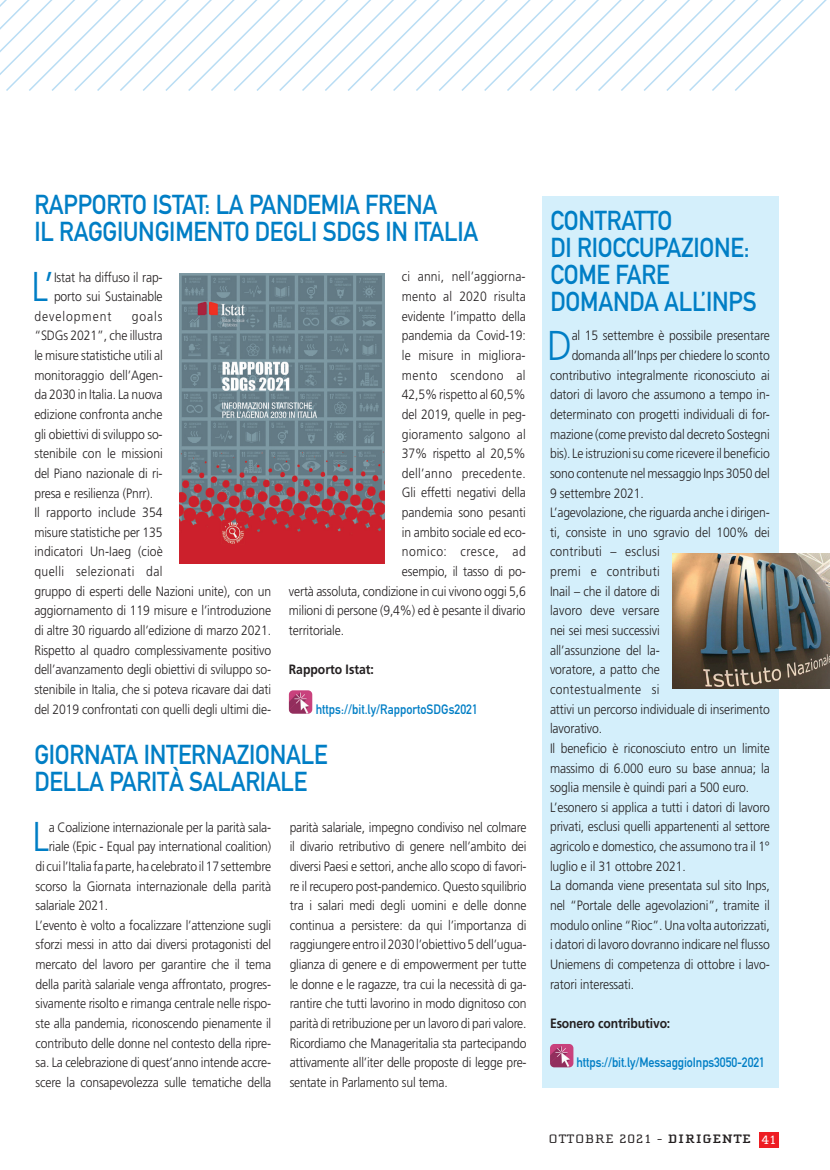
<style>
.page{position:relative;width:830px;height:1170px;background:#fff}
.page>*{position:absolute;margin:0;border:0;box-sizing:border-box;transform-origin:0 0}
.t1{font:300 41.7px "Frutiger";color:#007ec5;scale:.9 1}
.t2{font:27px/27px "DIN Mittelschrift";letter-spacing:-.01em;color:#007ec5;scale:.9 1}
.t3{font:300 13.5px/19.6px "Frutiger";letter-spacing:-.01em;color:#231f20;scale:.9 1}
.t4{font:13.5px "DIN Mittelschrift";letter-spacing:-.01em;color:#007ec5;scale:.9 1}
.t5{font:300 13.5px "Frutiger";letter-spacing:.015em;color:#231f20;scale:.9 1}
.t6{font:300 13.5px "Frutiger";letter-spacing:.025em;color:#231f20;scale:.9 1}
.t7{font:700 13.5px "Frutiger";letter-spacing:-.01em;color:#231f20;scale:.9 1}
.t8{font:300 13.5px "Frutiger";letter-spacing:.01em;color:#231f20;scale:.9 1}
.t9{font:300 13.5px "Frutiger";letter-spacing:.02em;color:#231f20;scale:.9 1}
.t10{font:300 13.5px "Frutiger";letter-spacing:.03em;color:#231f20;scale:.9 1}
.t11{font:300 13.5px "Frutiger";letter-spacing:.045em;color:#231f20;scale:.9 1}
.t12{font:300 13.5px "Frutiger";letter-spacing:.04em;color:#231f20;scale:.9 1}
.t13{font:300 13.5px "Frutiger";letter-spacing:.08em;color:#231f20;scale:.9 1}
.t14{font:12.6px "Cholla Slab";letter-spacing:.05em;color:#231f20;scale:1.2 1}
.s1{font-weight:700}
.s2{color:#fff}
</style>
<div class="page">
<div style="left:758px;top:1131px;width:20px;height:16px;background:#ee1d23"></div>
<svg style="left:0;top:0;width:827px;height:91px"></svg>
<div style="left:541px;top:197px;width:237px;height:890px;background:#d4effb"></div>
<img style="left:289px;top:690px;width:23px;height:23px">
<img style="left:550px;top:1044px;width:23px;height:23px">
<img style="left:180px;top:273px;width:204px;height:290px">
<img style="left:672px;top:553px;width:157px;height:135px">
<h2 class="t2" style="left:34px;top:191px;width:494px">RAPPORTO ISTAT: LA PANDEMIA FRENA<br>IL RAGGIUNGIMENTO DEGLI SDGS IN ITALIA</h2>
<h1 class="t1" style="left:31px;top:263px;width:27px">L’</h1>
<p class="t3" style="left:54px;top:267px;width:122px">Istat ha diffuso il rap-</p>
<p class="t3" style="left:54px;top:286px;width:122px">porto sui Sustainable</p>
<p class="t13" style="left:34px;top:308px;width:87px">development</p>
<p class="t3" style="left:34px;top:306px;width:264px;text-indent:97px">goals<br>“SDGs 2021”, che illustra<br>le misure statistiche utili al<br>monitoraggio dell’Agen-<br>da 2030 in Italia. La nuova<br>edizione confronta anche<br>gli obiettivi di sviluppo so-<br>stenibile con le missioni<br>del Piano nazionale di ri-<br>presa e resilienza (Pnrr).<br>Il rapporto include 354<br>misure statistiche per 135<br>indicatori Un-Iaeg (cioè<br>quelli selezionati dal<br>gruppo di esperti delle Nazioni unite), con un aggiornamento di 119 misure e l’introduzione di altre 30 riguardo all’edizione di marzo 2021.<br>Rispetto al quadro complessivamente positivo dell’avanzamento degli obiettivi di sviluppo so&shy;stenibile in Italia, che si poteva ricavare dai dati del 2019 confrontati con quelli degli ultimi die-</p>
<p class="t5" style="left:401px;top:269px;width:139px">ci anni, nell’aggiorna-</p>
<p class="t8" style="left:401px;top:289px;width:139px">mento al 2020 risulta</p>
<p class="t3" style="left:401px;top:306px;width:139px">evidente l’impatto della</p>
<p class="t3" style="left:401px;top:326px;width:139px">pandemia da Covid-19:</p>
<p class="t5" style="left:401px;top:347px;width:139px">le misure in migliora-</p>
<p class="t12" style="left:401px;top:367px;width:139px">mento scendono al</p>
<p class="t3" style="left:401px;top:385px;width:139px">42,5% rispetto al 60,5%</p>
<p class="t3" style="left:401px;top:404px;width:139px">del 2019, quelle in peg-</p>
<p class="t3" style="left:401px;top:424px;width:139px">gioramento salgono al</p>
<p class="t3" style="left:401px;top:443px;width:139px">37% rispetto al 20,5%</p>
<p class="t6" style="left:401px;top:465px;width:139px">dell’anno precedente.</p>
<p class="t3" style="left:401px;top:483px;width:139px">Gli effetti negativi della</p>
<p class="t3" style="left:401px;top:502px;width:139px">pandemia sono pesanti</p>
<p class="t3" style="left:401px;top:522px;width:139px">in ambito sociale ed eco-</p>
<p class="t11" style="left:401px;top:544px;width:139px">nomico: cresce, ad</p>
<p class="t3" style="left:401px;top:561px;width:139px">esempio, il tasso di po-</p>
<p class="t3" style="left:289px;top:581px;width:264px">vertà assoluta, condizione in cui vivono oggi 5,6</p>
<p class="t3" style="left:289px;top:600px;width:264px">milioni di persone (9,4%) ed è pesante il divario</p>
<p class="t3" style="left:289px;top:620px;width:63px">territoriale.</p>
<p class="t7" style="left:289px;top:661px;width:96px">Rapporto Istat:</p>
<p class="t4" style="left:315px;top:701px;width:182px">https://bit.ly/RapportoSDGs2021</p>
<h2 class="t2" style="left:34px;top:741px;width:327px">GIORNATA INTERNAZIONALE<br>DELLA PARITÀ SALARIALE</h2>
<h1 class="t1" style="left:33px;top:813px;width:20px">L</h1>
<p class="t3" style="left:49px;top:817px;width:248px">a Coalizione internazionale per la parità sala-</p>
<p class="t3" style="left:289px;top:817px;width:264px;text-align:justify">parità salariale, impegno condiviso nel colmare il divario retributivo di genere nell’ambito dei diversi Paesi e settori, anche allo scopo di favori&shy;re il recupero post-pandemico. Questo squilibrio tra i salari medi degli uomini e delle donne continua a persistere: da qui l’importanza di raggiungere entro il 2030 l’obiettivo 5 dell’ugua&shy;glianza di genere e di empowerment per tutte le donne e le ragazze, tra cui la necessità di ga&shy;rantire che tutti lavorino in modo dignitoso con parità di retribuzione per un lavoro di pari valore.<br>Ricordiamo che Manageritalia sta partecipando attivamente all’iter delle proposte di legge pre&shy;sentate in Parlamento sul tema.</p>
<p class="t3" style="left:49px;top:836px;width:248px">riale (Epic - Equal pay international coalition)</p>
<p class="t3" style="left:36px;top:856px;width:263px">di cui l’Italia fa parte, ha celebrato il 17 settembre</p>
<p class="t3" style="left:36px;top:875px;width:263px">scorso la Giornata internazionale della parità</p>
<p class="t3" style="left:36px;top:895px;width:82px">salariale 2021.</p>
<p class="t3" style="left:36px;top:915px;width:263px">L’evento è volto a focalizzare l’attenzione sugli</p>
<p class="t3" style="left:36px;top:934px;width:263px">sforzi messi in atto dai diversi protagonisti del</p>
<p class="t3" style="left:36px;top:954px;width:263px">mercato del lavoro per garantire che il tema</p>
<p class="t3" style="left:36px;top:974px;width:263px">della parità salariale venga affrontato, progres-</p>
<p class="t3" style="left:36px;top:993px;width:263px">sivamente risolto e rimanga centrale nelle rispo-</p>
<p class="t3" style="left:36px;top:1013px;width:263px">ste alla pandemia, riconoscendo pienamente il</p>
<p class="t3" style="left:36px;top:1033px;width:263px">contributo delle donne nel contesto della ripre-</p>
<p class="t3" style="left:36px;top:1052px;width:263px">sa. La celebrazione di quest’anno intende accre-</p>
<p class="t3" style="left:36px;top:1072px;width:263px">scere la consapevolezza sulle tematiche della</p>
<h2 class="t2" style="left:550px;top:207px;width:230px">CONTRATTO<br>DI RIOCCUPAZIONE:<br>COME FARE<br>DOMANDA ALL’INPS</h2>
<h1 class="t1" style="left:546px;top:322px;width:29px">D</h1>
<p class="t3" style="left:571px;top:326px;width:222px">al 15 settembre è possibile presentare</p>
<p class="t3" style="left:571px;top:345px;width:221px">domanda all’Inps per chiedere lo sconto</p>
<p class="t3" style="left:549px;top:365px;width:246px">contributivo integralmente riconosciuto ai</p>
<p class="t3" style="left:549px;top:385px;width:246px">datori di lavoro che assumono a tempo in-</p>
<p class="t3" style="left:549px;top:404px;width:246px">determinato con progetti individuali di for-</p>
<p class="t3" style="left:549px;top:424px;width:246px">mazione (come previsto dal decreto Sostegni</p>
<p class="t3" style="left:549px;top:443px;width:246px">bis). Le istruzioni su come ricevere il beneficio</p>
<p class="t3" style="left:549px;top:463px;width:246px">sono contenute nel messaggio Inps 3050 del</p>
<p class="t3" style="left:549px;top:483px;width:106px">9 settembre 2021.</p>
<p class="t3" style="left:549px;top:502px;width:246px">L’agevolazione, che riguarda anche i dirigen-</p>
<p class="t3" style="left:549px;top:522px;width:246px">ti, consiste in uno sgravio del 100% dei</p>
<p class="t9" style="left:549px;top:544px;width:123px">contributi – esclusi</p>
<p class="t6" style="left:549px;top:563px;width:123px">premi e contributi</p>
<p class="t3" style="left:549px;top:581px;width:123px">Inail – che il datore di</p>
<p class="t5" style="left:549px;top:603px;width:123px">lavoro deve versare</p>
<p class="t3" style="left:549px;top:620px;width:123px">nei sei mesi successivi</p>
<p class="t3" style="left:549px;top:640px;width:123px">all’assunzione del la-</p>
<p class="t3" style="left:549px;top:659px;width:123px">voratore, a patto che</p>
<p class="t10" style="left:549px;top:681px;width:123px">contestualmente si</p>
<p class="t3" style="left:549px;top:699px;width:246px">attivi un percorso individuale di inserimento</p>
<p class="t3" style="left:549px;top:718px;width:59px">lavorativo.</p>
<p class="t3" style="left:549px;top:738px;width:245px">Il beneficio è riconosciuto entro un limite</p>
<p class="t3" style="left:549px;top:758px;width:246px">massimo di 6.000 euro su base annua; la</p>
<p class="t3" style="left:549px;top:777px;width:223px">soglia mensile è quindi pari a 500 euro.</p>
<p class="t3" style="left:549px;top:797px;width:246px">L’esonero si applica a tutti i datori di lavoro</p>
<p class="t3" style="left:549px;top:816px;width:246px">privati, esclusi quelli appartenenti al settore</p>
<p class="t3" style="left:549px;top:836px;width:245px">agricolo e domestico, che assumono tra il 1°</p>
<p class="t3" style="left:549px;top:856px;width:152px">luglio e il 31 ottobre 2021.</p>
<p class="t3" style="left:549px;top:875px;width:246px">La domanda viene presentata sul sito Inps,</p>
<p class="t3" style="left:549px;top:895px;width:246px">nel “Portale delle agevolazioni”, tramite il</p>
<p class="t3" style="left:549px;top:915px;width:246px">modulo online “Rioc”. Una volta autorizzati,</p>
<p class="t3" style="left:549px;top:934px;width:246px">i datori di lavoro dovranno indicare nel flusso</p>
<p class="t3" style="left:549px;top:954px;width:246px">Uniemens di competenza di ottobre i lavo-</p>
<p class="t3" style="left:549px;top:973px;width:95px">ratori interessati.</p>
<p class="t7" style="left:549px;top:1015px;width:135px">Esonero contributivo:</p>
<p class="t4" style="left:576px;top:1054px;width:211px">https://bit.ly/MessaggioInps3050-2021</p>
<p class="t14" style="left:548px;top:1132px;width:191px">OTTOBRE 2021 - <span class="s1">DIRIGENTE</span> <span class="s2">41</span></p>
</div>
